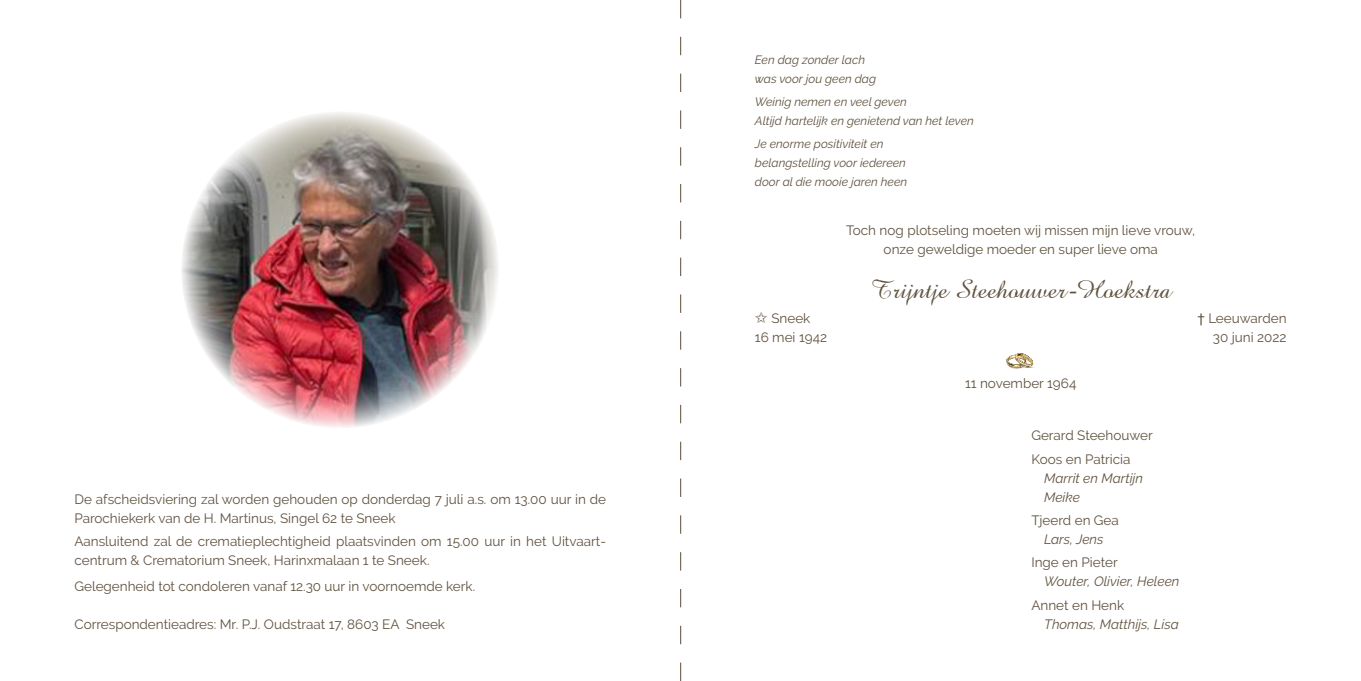
<style>
.page{position:relative;width:1361px;height:681px;background:#fff}
.page>*{position:absolute;margin:0;border:0;box-sizing:border-box;transform-origin:0 0}
._03_Overledene{font:27px "Amaze Normal";color:#60523f}
._09_Ondertekst{font:13.5px/18.9px "Raleway";color:#60523f}
._07_Naam_2{font:13.5px/18.9px "Raleway";color:#60523f;text-align:center}
._07_Naam_2-2{font:italic 13.5px/18.9px "Raleway";color:#60523f}
._02_Boventekst{font:13.5px/18.9px "Raleway";color:#60523f;text-align:center}
._04_Datum{font:13.5px "Raleway";color:#60523f}
._06_Naam_1{font:13.5px "Raleway";color:#60523f}
._05_Gecentreerd_blok{font:13.5px "Raleway";color:#60523f}
._01_Cursief{font:italic 12px/18.9px "Raleway";color:#60523f}
.s1{font-family:"Arial"}
.s2{font-style:normal}
.s3{font-style:italic}
</style>
<div class="page">
<svg style="left:1006px;top:353px;width:29px;height:15px"></svg>
<svg style="left:680px;top:0;width:1px;height:680px"></svg>
<img style="left:181px;top:112px;width:317px;height:316px">
<p class="_07_Naam_2" style="left:74px;top:489px;width:533px;text-align:left">De afscheidsviering zal worden gehouden op donderdag 7 juli a.s. om 13.00 uur in de<br>Parochiekerk van de H. Martinus, Singel 62 te Sneek</p>
<p class="_09_Ondertekst" style="left:74px;top:531px;width:533px">Aansluitend zal de crematieplechtigheid plaatsvinden om 15.00 uur in het Uitvaart&shy;centrum &amp; Crematorium Sneek, Harinxmalaan 1 te Sneek.</p>
<p class="_09_Ondertekst" style="left:74px;top:576px;width:402px">Gelegenheid tot condoleren vanaf 12.30 uur in voornoemde kerk.</p>
<p class="_09_Ondertekst" style="left:74px;top:614px;width:372px">Correspondentieadres: Mr. P.J. Oudstraat 17, 8603 EA Sneek</p>
<p class="_01_Cursief" style="left:755px;top:50px;width:123px">Een dag zonder lach was voor jou geen dag</p>
<p class="_01_Cursief" style="left:755px;top:92px;width:220px">Weinig nemen en veel geven<br>Altijd hartelijk en genietend van het leven</p>
<p class="_01_Cursief" style="left:755px;top:134px;width:154px">Je enorme positiviteit en belangstelling voor iedereen door al die mooie jaren heen</p>
<p class="_02_Boventekst" style="left:846px;top:220px;width:351px">Toch nog plotseling moeten wij missen mijn lieve vrouw, onze geweldige moeder en super lieve oma</p>
<p class="_03_Overledene" style="left:870px;top:271px;width:303px">Trijntje Steehouwer-Hoekstra</p>
<p class="_04_Datum" style="left:771px;top:310px;width:41px">Sneek</p>
<p class="_04_Datum" style="left:1197px;top:310px;width:91px"><span class="s1">†</span> Leeuwarden</p>
<p class="_04_Datum" style="left:755px;top:329px;width:74px">16 mei 1942</p>
<p class="_04_Datum" style="left:1213px;top:329px;width:75px">30 juni 2022</p>
<p class="_05_Gecentreerd_blok" style="left:965px;top:375px;width:113px">11 november 1964</p>
<p class="_06_Naam_1" style="left:1031px;top:427px;width:123px">Gerard Steehouwer</p>
<p class="_07_Naam_2-2" style="left:1044px;top:449px;width:100px;text-indent:-13px"><span class="s2">Koos en Patricia<br></span>Marrit en Martijn<br>Meike</p>
<p class="_07_Naam_2" style="left:1031px;top:510px;width:89px">Tjeerd en Gea<br><span class="s3">Lars, Jens</span></p>
<p class="_07_Naam_2-2" style="left:1044px;top:553px;width:137px;text-indent:-13px"><span class="s2">Inge en Pieter<br></span>Wouter, Olivier, Heleen</p>
<p class="_07_Naam_2-2" style="left:1044px;top:595px;width:136px;text-indent:-13px"><span class="s2">Annet en Henk<br></span>Thomas, Matthijs, Lisa</p>
</div>
